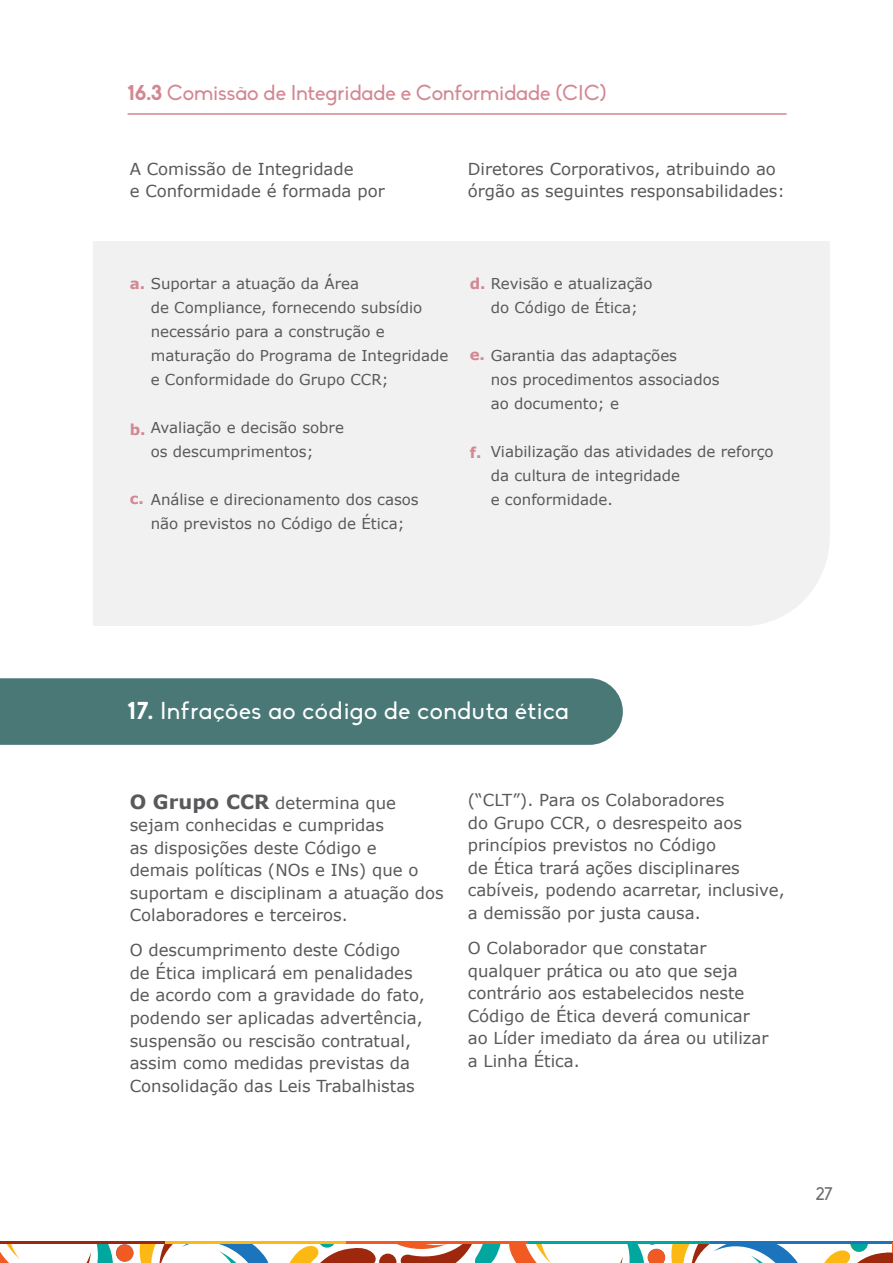
<style>
.page{position:relative;width:893px;height:1263px;background:#fff}
.page>*{position:absolute;margin:0;border:0;box-sizing:border-box;transform-origin:0 0}
.t1{font:24px "Biko";letter-spacing:.03em;color:#fff}
.t2{font:21px "Biko";color:#d38792}
.t3{font:18px "Biko";color:#6d6e71}
.t4{font:16.5px/22.5px "Verdana";color:#58595b}
.t5{font:15px/24px "Verdana";color:#58595b}
.t6{font:700 15px "Verdana";color:#d38792}
.s1{font-weight:700}
.s2{font-weight:700;color:#d38792}
.s3{font-weight:700;font-size:19.5px}
</style>
<div class="page">
<svg style="left:0;top:1244px;width:121px;height:19px"></svg>
<div style="left:116px;top:1244px;width:17px;height:17px;background:#f15a22;border-radius:50%"></div>
<hr style="left:164px;top:1242px;width:182px;height:2px;background:#fdb913">
<hr style="left:0;top:1242px;width:164px;height:2px;background:#9e280e">
<hr style="left:346px;top:1242px;width:183px;height:2px;background:#f15a22">
<hr style="left:529px;top:1242px;width:182px;height:2px;background:#00a79e">
<hr style="left:711px;top:1242px;width:182px;height:2px;background:#1c75bc">
<svg style="left:131px;top:1243px;width:762px;height:20px"></svg>
<div style="left:93px;top:241px;width:737px;height:385px;background:#f1f1f2"></div>
<hr style="left:128px;top:113px;width:659px;height:2px;background:#d38792">
<div style="left:0;top:678px;width:623px;height:67px;background:#497876"></div>
<p class="t2" style="left:128px;top:81px;width:480px"><span class="s1">16.3</span> Comissão de Integridade e Conformidade (CIC)</p>
<p class="t4" style="left:130px;top:157px;width:257px">A Comissão de Integridade<br>e Conformidade é formada por</p>
<p class="t4" style="left:468px;top:157px;width:319px">Diretores Corporativos, atribuindo ao órgão as seguintes responsabilidades:</p>
<p class="t5" style="left:151px;top:272px;width:299px;text-indent:-21px"><span class="s2">a.</span> Suportar a atuação da Área<br>de Compliance, fornecendo subsídio necessário para a construção e maturação do Programa de Integridade e Conformidade do Grupo CCR;</p>
<p class="t5" style="left:151px;top:416px;width:195px;text-indent:-21px"><span class="s2">b.</span> Avaliação e decisão sobre os descumprimentos;</p>
<p class="t5" style="left:151px;top:488px;width:270px">Análise e direcionamento dos casos não previstos no Código de Ética;</p>
<p class="t6" style="left:130px;top:488px;width:16px">c.</p>
<p class="t5" style="left:470px;top:272px;width:184px;text-align:center"><span class="s2">d.</span> Revisão e atualização do Código de Ética;</p>
<p class="t5" style="left:491px;top:344px;width:230px">Garantia das adaptações<br>nos procedimentos associados ao documento; e</p>
<p class="t5" style="left:491px;top:440px;width:285px">Viabilização das atividades de reforço da cultura de integridade<br>e conformidade.</p>
<p class="t6" style="left:470px;top:344px;width:17px">e.</p>
<p class="t6" style="left:470px;top:442px;width:13px">f.</p>
<h1 class="t1" style="left:128px;top:697px;width:443px"><span class="s1">17.</span> Infrações ao código de conduta ética</h1>
<p class="t4" style="left:130px;top:791px;width:316px"><span class="s3">O Grupo CCR</span> determina que sejam conhecidas e cumpridas<br>as disposições deste Código e<br>demais políticas (NOs e INs) que o suportam e disciplinam a atuação dos<br>Colaboradores e terceiros.</p>
<p class="t4" style="left:130px;top:939px;width:297px">O descumprimento deste Código<br>de Ética implicará em penalidades de acordo com a gravidade do fato, podendo ser aplicadas advertência, suspensão ou rescisão contratual, assim como medidas previstas da Consolidação das Leis Trabalhistas</p>
<p class="t4" style="left:468px;top:789px;width:318px">(“CLT”). Para os Colaboradores<br>do Grupo CCR, o desrespeito aos princípios previstos no Código<br>de Ética trará ações disciplinares cabíveis, podendo acarretar, inclusive, a demissão por justa causa.</p>
<p class="t4" style="left:468px;top:937px;width:302px">O Colaborador que constatar qualquer prática ou ato que seja contrário aos estabelecidos neste<br>Código de Ética deverá comunicar ao Líder imediato da área ou utilizar a Linha Ética.</p>
<p class="t3" style="left:816px;top:1183px;width:18px">27</p>
</div>
